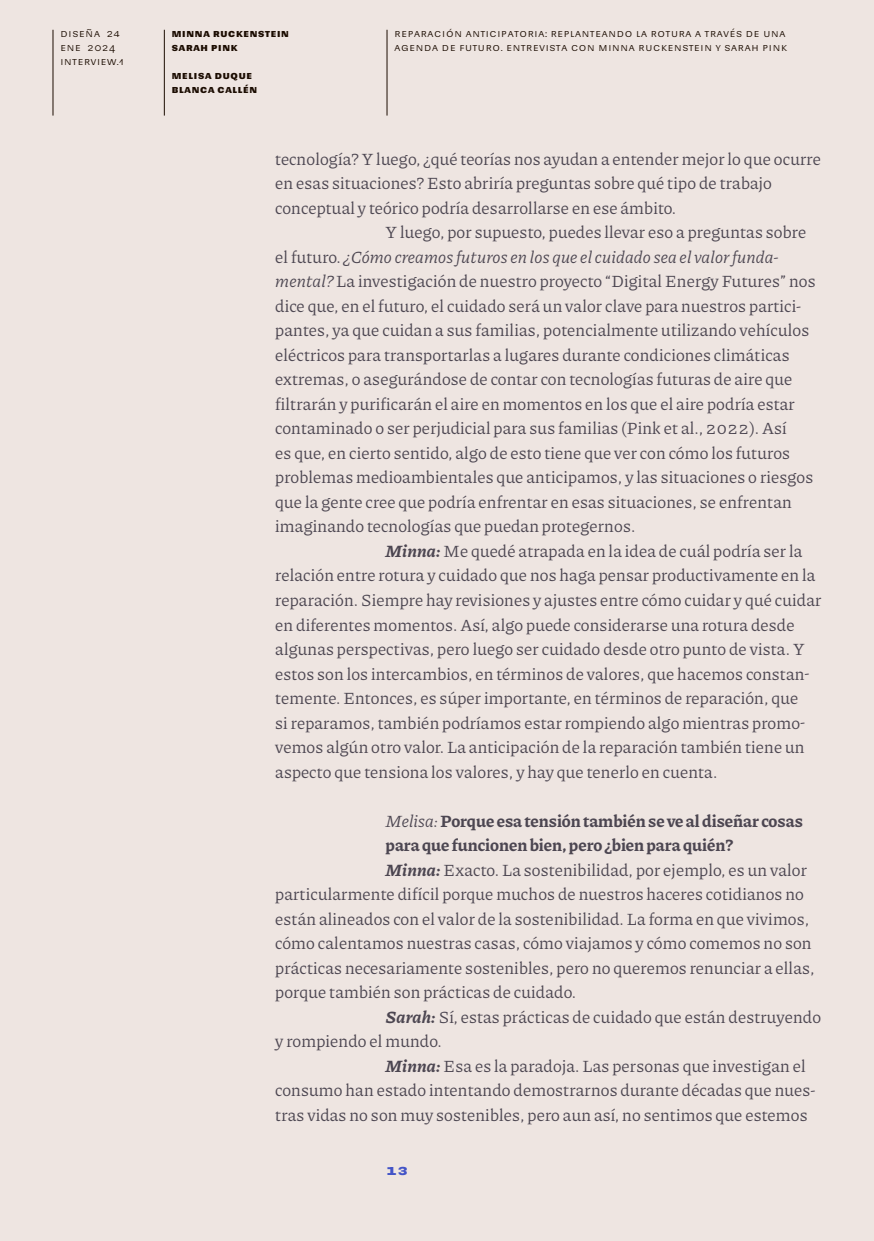
<style>
.page{position:relative;width:874px;height:1241px;background:#fff}
.page>*{position:absolute;margin:0;border:0;box-sizing:border-box;transform-origin:0 0}
.t1{font:17.15px "Piazzolla";letter-spacing:.01em;color:#4c4651}
.t2{font:700 17.15px "Piazzolla";color:#4c4651}
.t3{font:italic 17.15px "Piazzolla";letter-spacing:.01em;color:#4c4651}
.t4{font:700 14px "Sudamerican Grotesk";color:#4354c7}
.t5{font:10.5px/14px "Sudamerican Grotesk";letter-spacing:.07em;color:#1c0d02}
.t6{font:700 10.5px/14px "Sudamerican Grotesk";letter-spacing:.07em;color:#1c0d02}
.s1{font-style:normal}
.s2{font-style:italic}
.s3{font-weight:700;font-style:italic}
.s4{font-weight:400;font-style:italic}
</style>
<div class="page">
<div style="left:0;top:0;width:873px;height:1240px;background:#eee5e1"></div>
<hr style="left:52px;top:30px;width:1px;height:85px;background:#1c0d02">
<hr style="left:164px;top:30px;width:1px;height:85px;background:#1c0d02">
<hr style="left:386px;top:30px;width:1px;height:85px;background:#1c0d02">
<p class="t5" style="left:60px;top:26px;width:65px">Diseña 24<br>Ene 2024<br>I nterview.1</p>
<p class="t6" style="left:172px;top:26px;width:119px">Minna Ruckenstein<br>Sarah Pink</p>
<p class="t6" style="left:172px;top:68px;width:87px">Melisa Duque<br>Blanca Callén</p>
<p class="t5" style="left:394px;top:26px;width:393px">Reparación anticipatoria: Replanteando la rotura a través de una agenda de fu turo. E ntrevista con Minna Ruckenstein y Sarah Pink</p>
<p class="t1" style="left:275px;top:148px;width:547px">tecnología? Y luego, ¿qué teorías nos ayudan a entender mejor lo que ocurre</p>
<p class="t1" style="left:275px;top:172px;width:498px">en esas situaciones? Esto abriría preguntas sobre qué tipo de trabajo</p>
<p class="t1" style="left:275px;top:197px;width:402px">conceptual y teórico podría desarrollarse en ese ámbito.</p>
<p class="t1" style="left:385px;top:221px;width:422px">Y luego, por supuesto, puedes llevar eso a preguntas sobre</p>
<p class="t3" style="left:275px;top:246px;width:504px"><span class="s1">el futuro.</span> ¿Cómo creamos futuros en los que el cuidado sea el valor funda-</p>
<p class="t1" style="left:275px;top:270px;width:541px"><span class="s2">mental?</span> La investigación de nuestro proyecto “Digital Energy Futures” nos</p>
<p class="t1" style="left:275px;top:295px;width:527px">dice que, en el futuro, el cuidado será un valor clave para nuestros partici-</p>
<p class="t1" style="left:275px;top:319px;width:535px">pantes, ya que cuidan a sus familias, potencialmente utilizando vehículos</p>
<p class="t1" style="left:275px;top:344px;width:515px">eléctricos para transportarlas a lugares durante condiciones climáticas</p>
<p class="t1" style="left:275px;top:368px;width:518px">extremas, o asegurándose de contar con tecnologías futuras de aire que</p>
<p class="t1" style="left:275px;top:393px;width:521px">filtrarán y purificarán el aire en momentos en los que el aire podría estar</p>
<p class="t1" style="left:275px;top:417px;width:512px">contaminado o ser perjudicial para sus familias (Pink et al., 2022). Así</p>
<p class="t1" style="left:275px;top:442px;width:516px">es que, en cierto sentido, algo de esto tiene que ver con cómo los futuros</p>
<p class="t1" style="left:275px;top:466px;width:539px">problemas medioambientales que anticipamos, y las situaciones o riesgos</p>
<p class="t1" style="left:275px;top:491px;width:517px">que la gente cree que podría enfrentar en esas situaciones, se enfrentan</p>
<p class="t1" style="left:275px;top:515px;width:361px">imaginando tecnologías que puedan protegernos.</p>
<p class="t1" style="left:385px;top:540px;width:418px"><span class="s3">Minna:</span> Me quedé atrapada en la idea de cuál podría ser la</p>
<p class="t1" style="left:275px;top:564px;width:541px">relación entre rotura y cuidado que nos haga pensar productivamente en la</p>
<p class="t1" style="left:275px;top:589px;width:547px">reparación. Siempre hay revisiones y ajustes entre cómo cuidar y qué cuidar</p>
<p class="t1" style="left:275px;top:613px;width:520px">en diferentes momentos. Así, algo puede considerarse una rotura desde</p>
<p class="t1" style="left:275px;top:638px;width:530px">algunas perspectivas, pero luego ser cuidado desde otro punto de vista. Y</p>
<p class="t1" style="left:275px;top:662px;width:535px">estos son los intercambios, en términos de valores, que hacemos constan-</p>
<p class="t1" style="left:275px;top:687px;width:524px">temente. Entonces, es súper importante, en términos de reparación, que</p>
<p class="t1" style="left:275px;top:711px;width:531px">si reparamos, también podríamos estar rompiendo algo mientras promo-</p>
<p class="t1" style="left:275px;top:736px;width:530px">vemos algún otro valor. La anticipación de la reparación también tiene un</p>
<p class="t1" style="left:275px;top:760px;width:443px">aspecto que tensiona los valores, y hay que tenerlo en cuenta.</p>
<p class="t2" style="left:385px;top:808px;width:418px"><span class="s4">Melisa:</span> Porque esa tensión también se ve al diseñar cosas</p>
<p class="t2" style="left:385px;top:833px;width:348px">para que funcionen bien, pero ¿bien para quién?</p>
<p class="t1" style="left:385px;top:858px;width:423px"><span class="s3">Minna:</span> Exacto. La sostenibilidad, por ejemplo, es un valor</p>
<p class="t1" style="left:275px;top:883px;width:530px">particularmente difícil porque muchos de nuestros haceres cotidianos no</p>
<p class="t1" style="left:275px;top:907px;width:535px">están alineados con el valor de la sostenibilidad. La forma en que vivimos,</p>
<p class="t1" style="left:275px;top:932px;width:537px">cómo calentamos nuestras casas, cómo viajamos y cómo comemos no son</p>
<p class="t1" style="left:275px;top:956px;width:540px">prácticas necesariamente sostenibles, pero no queremos renunciar a ellas,</p>
<p class="t1" style="left:275px;top:981px;width:302px">porque también son prácticas de cuidado.</p>
<p class="t1" style="left:385px;top:1005px;width:437px"><span class="s3">Sarah:</span> Sí, estas prácticas de cuidado que están destruyendo</p>
<p class="t1" style="left:275px;top:1030px;width:168px">y rompiendo el mundo.</p>
<p class="t1" style="left:385px;top:1054px;width:421px"><span class="s3">Minna:</span> Esa es la paradoja. Las personas que investigan el</p>
<p class="t1" style="left:275px;top:1079px;width:541px">consumo han estado intentando demostrarnos durante décadas que nues-</p>
<p class="t1" style="left:275px;top:1103px;width:533px">tras vidas no son muy sostenibles, pero aun así, no sentimos que estemos</p>
<p class="t4" style="left:386px;top:1158px;width:23px">13</p>
</div>
